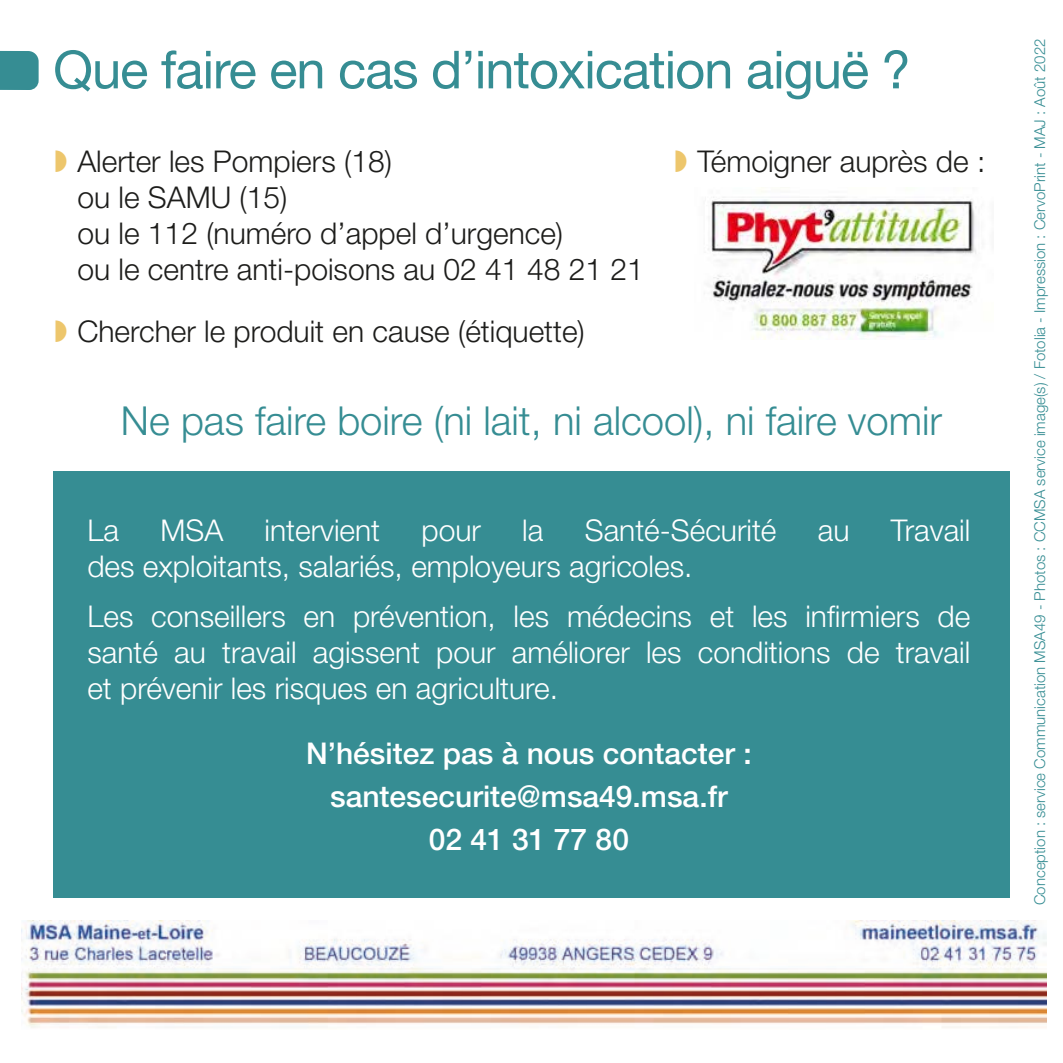
<style>
.page{position:relative;width:1063px;height:1063px;background:#fff}
.page>*{position:absolute;margin:0;border:0;box-sizing:border-box;transform-origin:0 0}
.t1{font:52.5px "Helvetica Neue LT Std";letter-spacing:-.02em;color:#368d93}
.t2{font:300 40px "Helvetica Neue LT Std";color:#368d93}
.t3{font:300 30px/50.2px "Helvetica Neue LT Std";color:#fff}
.t4{font:300 30px/36px "Helvetica Neue LT Std";color:#1d1d1b}
.t5{font:500 30px/43px "Helvetica Neue LT Std";color:#fff;text-align:center}
.t6{font:300 15px "Helvetica Neue LT Std";color:#368d93}
</style>
<div class="page">
<div style="left:53px;top:471px;width:957px;height:427px;background:#368d93"></div>
<img style="left:708px;top:191px;width:268px;height:149px">
<img style="left:22px;top:921px;width:1025px;height:107px">
<div style="left:0;top:51px;width:39px;height:39px;background:#368d93"></div>
<h1 class="t1" style="left:53px;top:38px;width:859px">Que faire en cas d’intoxication aiguë ?</h1>
<p class="t4" style="left:77px;top:143px;width:568px">Alerter les Pompiers (18)<br>ou le SAMU (15)<br>ou le 112 (numéro d’appel d’urgence)<br>ou le centre anti-poisons au 02 41 48 21 21</p>
<p class="t4" style="left:77px;top:313px;width:509px">Chercher le produit en cause (étiquette)</p>
<p class="t4" style="left:697px;top:143px;width:289px">Témoigner auprès de :</p>
<h2 class="t2" style="left:121px;top:396px;width:823px">Ne pas faire boire (ni lait, ni alcool), ni faire vomir</h2>
<p class="t3" style="left:87px;top:505px;width:33px">La</p>
<p class="t3" style="left:160px;top:505px;width:64px">MSA</p>
<p class="t3" style="left:265px;top:505px;width:117px">intervient</p>
<p class="t3" style="left:422px;top:505px;width:61px">pour</p>
<p class="t3" style="left:522px;top:505px;width:23px">la</p>
<p class="t3" style="left:585px;top:505px;width:193px">Santé-Sécurité</p>
<p class="t3" style="left:818px;top:505px;width:33px">au</p>
<p class="t3" style="left:891px;top:505px;width:81px">Travail</p>
<p class="t3" style="left:87px;top:541px;width:884px">des exploitants, salariés, employeurs agricoles.<br>Les conseillers en prévention, les médecins et les infirmiers de</p>
<p class="t3" style="left:87px;top:634px;width:884px;line-height:36px">santé au travail agissent pour améliorer les conditions de travail et prévenir les risques en agriculture.</p>
<p class="t5" style="left:306px;top:731px;width:447px">N’hésitez pas à nous contacter : santesecurite@msa49.msa.fr<br>02 41 31 77 80</p>
<p class="t6" style="left:1031px;top:905px;width:868px;rotate:-90deg">Conception : service Communication MSA49 - Photos : CCMSA service image(s) / Fotolia - Impression : CervoPrint - MAJ : Août 2022</p>
</div>
